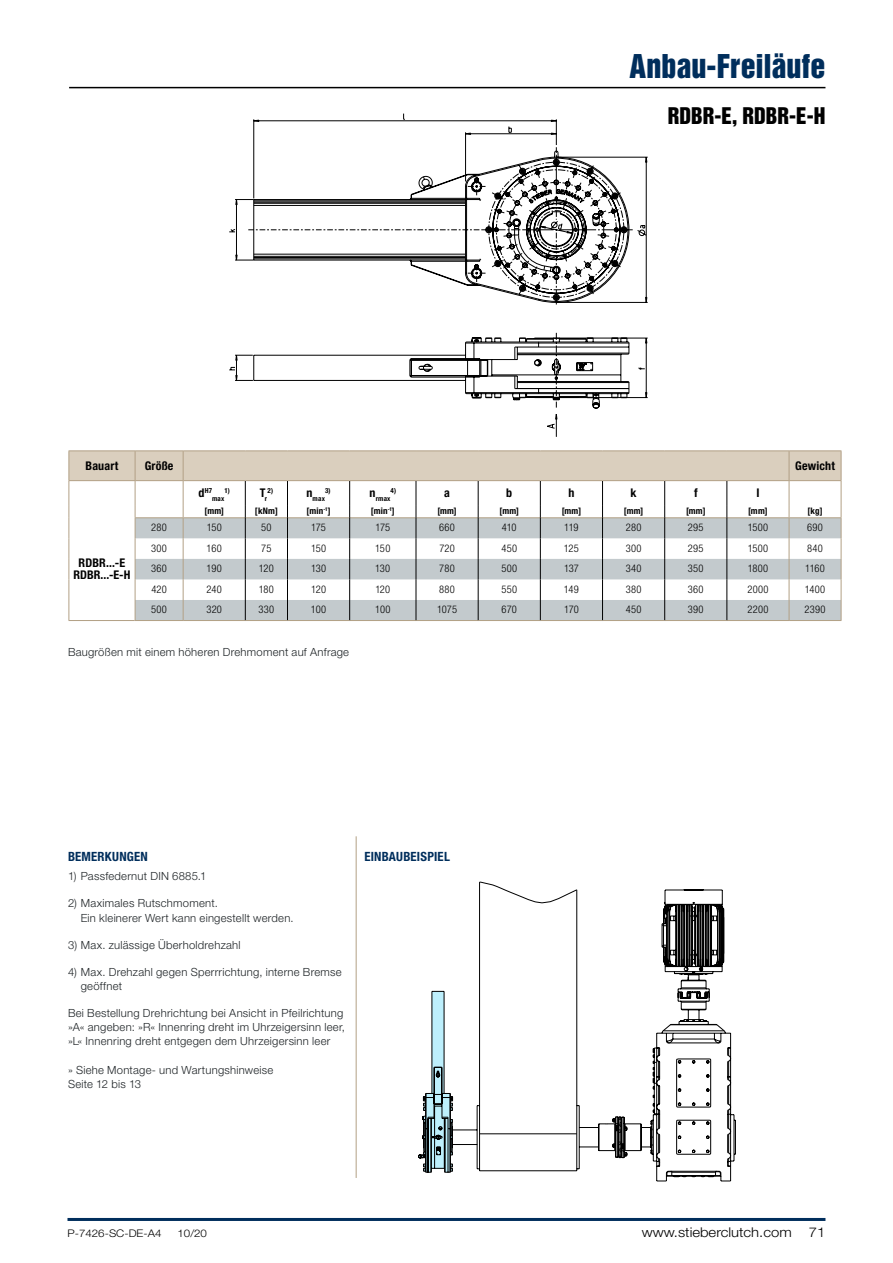
<style>
.page{position:relative;width:893px;height:1263px;background:#fff}
.page>*{position:absolute;margin:0;border:0;box-sizing:border-box;transform-origin:0 0}
.t1{font:30px "Helvetica Inserat LT Std";color:#002e5c}
.t2{font:21px "Helvetica Inserat LT Std";color:#000}
.t3{font:300 13.5px "Helvetica Neue LT Std";color:#000;scale:1.1 1}
.t4{font:700 condensed 12.75px "Helvetica Neue LT Std";letter-spacing:.015em;color:#002e5c}
.t5{font:700 condensed 12px/12px "Helvetica Neue LT Std";letter-spacing:.015em;color:#000;text-align:center}
.t6{font:300 11.25px/14.2px "Helvetica Neue LT Std";letter-spacing:.02em;color:#1f2427}
.t7{font:300 condensed 10.5px "Helvetica Neue LT Std";letter-spacing:.03em;color:#000}
.t8{font:300 10.5px "Helvetica Neue LT Std";color:#000;scale:1.1 1}
.t9{font:700 condensed 9px "Helvetica Neue LT Std";letter-spacing:.025em;color:#000}
.t10{font:700 condensed 7.05px "Helvetica Neue LT Std";letter-spacing:.025em;color:#000}
.s1{font-size:12px}
</style>
<div class="page">
<hr style="left:69px;top:87px;width:756px;height:1px;background:#000">
<svg style="left:355px;top:836px;width:381px;height:346px"></svg>
<svg style="left:229px;top:113px;width:419px;height:324px"></svg>
<svg style="left:423px;top:162px;width:201px;height:257px"></svg>
<hr style="left:68px;top:1218px;width:757px;height:3px;background:#002e5c">
<hr style="left:69px;top:450px;width:66px;height:1px;background:#b2a085">
<hr style="left:416px;top:450px;width:62px;height:1px;background:#b2a085">
<hr style="left:478px;top:450px;width:62px;height:1px;background:#b2a085">
<hr style="left:540px;top:450px;width:62px;height:1px;background:#b2a085">
<hr style="left:602px;top:450px;width:63px;height:1px;background:#b2a085">
<hr style="left:665px;top:450px;width:62px;height:1px;background:#b2a085">
<hr style="left:727px;top:450px;width:62px;height:1px;background:#b2a085">
<hr style="left:135px;top:450px;width:48px;height:1px;background:#b2a085">
<hr style="left:183px;top:450px;width:62px;height:1px;background:#b2a085">
<hr style="left:245px;top:450px;width:42px;height:1px;background:#b2a085">
<hr style="left:287px;top:450px;width:63px;height:1px;background:#b2a085">
<hr style="left:350px;top:450px;width:66px;height:1px;background:#b2a085">
<hr style="left:789px;top:450px;width:52px;height:1px;background:#b2a085">
<hr style="left:69px;top:620px;width:66px;height:1px;background:#b2a085">
<hr style="left:135px;top:620px;width:48px;height:1px;background:#b2a085">
<hr style="left:183px;top:620px;width:62px;height:1px;background:#b2a085">
<hr style="left:245px;top:620px;width:42px;height:1px;background:#b2a085">
<hr style="left:287px;top:620px;width:63px;height:1px;background:#b2a085">
<hr style="left:350px;top:620px;width:66px;height:1px;background:#b2a085">
<hr style="left:416px;top:620px;width:62px;height:1px;background:#b2a085">
<hr style="left:478px;top:620px;width:62px;height:1px;background:#b2a085">
<hr style="left:540px;top:620px;width:62px;height:1px;background:#b2a085">
<hr style="left:602px;top:620px;width:63px;height:1px;background:#b2a085">
<hr style="left:665px;top:620px;width:62px;height:1px;background:#b2a085">
<hr style="left:727px;top:620px;width:62px;height:1px;background:#b2a085">
<hr style="left:789px;top:620px;width:52px;height:1px;background:#b2a085">
<svg style="left:69px;top:451px;width:773px;height:169px"></svg>
<hr style="left:356px;top:836px;width:1px;height:342px;background:#b2a085">
<h1 class="t1" style="left:629px;top:49px;width:198px">Anbau-Freiläufe</h1>
<h2 class="t2" style="left:668px;top:103px;width:159px">RDBR-E, RDBR-E-H</h2>
<p class="t5" style="left:86px;top:460px;width:34px">Bauart</p>
<p class="t5" style="left:145px;top:460px;width:30px">Größe</p>
<p class="t5" style="left:795px;top:460px;width:41px">Gewicht</p>
<p class="t10" style="left:198px;top:486px;width:15px"><span class="s1">d</span>H7</p>
<p class="t10" style="left:212px;top:494px;width:14px">max</p>
<p class="t10" style="left:225px;top:486px;width:7px">1)</p>
<p class="t5" style="left:260px;top:487px;width:9px">T<sub>r</sub></p>
<p class="t10" style="left:268px;top:486px;width:7px">2)</p>
<p class="t10" style="left:306px;top:494px;width:20px"><sup>n</sup>max</p>
<p class="t10" style="left:325px;top:486px;width:7px">3)</p>
<p class="t10" style="left:370px;top:494px;width:22px"><sup>n</sup>rmax</p>
<p class="t10" style="left:391px;top:486px;width:7px">4)</p>
<p class="t5" style="left:444px;top:487px;width:7px">a</p>
<p class="t5" style="left:506px;top:487px;width:7px">b</p>
<p class="t5" style="left:568px;top:487px;width:7px">h</p>
<p class="t5" style="left:631px;top:487px;width:7px">k</p>
<p class="t5" style="left:694px;top:487px;width:5px">f</p>
<p class="t5" style="left:756px;top:487px;width:5px">I</p>
<p class="t5" style="left:74px;top:557px;width:58px">RDBR...-E<br>RDBR...-E-H</p>
<p class="t9" style="left:205px;top:506px;width:21px">[mm]</p>
<p class="t9" style="left:255px;top:506px;width:24px">[kNm]</p>
<p class="t9" style="left:307px;top:506px;width:25px">[min<sup>-1</sup>]</p>
<p class="t9" style="left:371px;top:506px;width:25px">[min<sup>-1</sup>]</p>
<p class="t9" style="left:437px;top:506px;width:21px">[mm]</p>
<p class="t9" style="left:499px;top:506px;width:21px">[mm]</p>
<p class="t9" style="left:562px;top:506px;width:21px">[mm]</p>
<p class="t9" style="left:624px;top:506px;width:21px">[mm]</p>
<p class="t9" style="left:686px;top:506px;width:21px">[mm]</p>
<p class="t9" style="left:748px;top:506px;width:21px">[mm]</p>
<p class="t9" style="left:807px;top:506px;width:17px">[kg]</p>
<p class="t7" style="left:151px;top:522px;width:17px">280</p>
<p class="t7" style="left:207px;top:522px;width:17px">150</p>
<p class="t7" style="left:261px;top:522px;width:12px">50</p>
<p class="t7" style="left:311px;top:522px;width:16px">175</p>
<p class="t7" style="left:375px;top:522px;width:16px">175</p>
<p class="t7" style="left:439px;top:522px;width:17px">660</p>
<p class="t7" style="left:502px;top:522px;width:16px">410</p>
<p class="t7" style="left:564px;top:522px;width:16px">119</p>
<p class="t7" style="left:626px;top:522px;width:17px">280</p>
<p class="t7" style="left:688px;top:522px;width:17px">295</p>
<p class="t7" style="left:748px;top:522px;width:22px">1500</p>
<p class="t7" style="left:807px;top:522px;width:17px">690</p>
<p class="t7" style="left:151px;top:542px;width:17px">300</p>
<p class="t7" style="left:207px;top:542px;width:17px">160</p>
<p class="t7" style="left:261px;top:542px;width:12px">75</p>
<p class="t7" style="left:311px;top:542px;width:17px">150</p>
<p class="t7" style="left:375px;top:542px;width:17px">150</p>
<p class="t7" style="left:439px;top:542px;width:17px">720</p>
<p class="t7" style="left:501px;top:542px;width:17px">450</p>
<p class="t7" style="left:564px;top:542px;width:16px">125</p>
<p class="t7" style="left:626px;top:542px;width:17px">300</p>
<p class="t7" style="left:688px;top:542px;width:17px">295</p>
<p class="t7" style="left:748px;top:542px;width:22px">1500</p>
<p class="t7" style="left:807px;top:542px;width:17px">840</p>
<p class="t7" style="left:151px;top:563px;width:17px">360</p>
<p class="t7" style="left:207px;top:563px;width:17px">190</p>
<p class="t7" style="left:259px;top:563px;width:16px">120</p>
<p class="t7" style="left:311px;top:563px;width:17px">130</p>
<p class="t7" style="left:375px;top:563px;width:17px">130</p>
<p class="t7" style="left:439px;top:563px;width:17px">780</p>
<p class="t7" style="left:501px;top:563px;width:17px">500</p>
<p class="t7" style="left:564px;top:563px;width:16px">137</p>
<p class="t7" style="left:626px;top:563px;width:17px">340</p>
<p class="t7" style="left:688px;top:563px;width:17px">350</p>
<p class="t7" style="left:748px;top:563px;width:22px">1800</p>
<p class="t7" style="left:805px;top:563px;width:21px">1160</p>
<p class="t7" style="left:151px;top:583px;width:17px">420</p>
<p class="t7" style="left:207px;top:583px;width:17px">240</p>
<p class="t7" style="left:259px;top:583px;width:17px">180</p>
<p class="t7" style="left:311px;top:583px;width:16px">120</p>
<p class="t7" style="left:375px;top:583px;width:16px">120</p>
<p class="t7" style="left:439px;top:583px;width:17px">880</p>
<p class="t7" style="left:501px;top:583px;width:17px">550</p>
<p class="t7" style="left:564px;top:583px;width:17px">149</p>
<p class="t7" style="left:626px;top:583px;width:17px">380</p>
<p class="t7" style="left:688px;top:583px;width:17px">360</p>
<p class="t7" style="left:747px;top:583px;width:23px">2000</p>
<p class="t7" style="left:805px;top:583px;width:22px">1400</p>
<p class="t7" style="left:151px;top:604px;width:17px">500</p>
<p class="t7" style="left:206px;top:604px;width:17px">320</p>
<p class="t7" style="left:259px;top:604px;width:17px">330</p>
<p class="t7" style="left:311px;top:604px;width:17px">100</p>
<p class="t7" style="left:375px;top:604px;width:17px">100</p>
<p class="t7" style="left:437px;top:604px;width:22px">1075</p>
<p class="t7" style="left:502px;top:604px;width:17px">670</p>
<p class="t7" style="left:564px;top:604px;width:16px">170</p>
<p class="t7" style="left:626px;top:604px;width:17px">450</p>
<p class="t7" style="left:688px;top:604px;width:17px">390</p>
<p class="t7" style="left:747px;top:604px;width:23px">2200</p>
<p class="t7" style="left:804px;top:604px;width:23px">2390</p>
<p class="t6" style="left:68px;top:645px;width:283px">Baugrößen mit einem höheren Drehmoment auf Anfrage</p>
<p class="t4" style="left:68px;top:849px;width:81px">BEMERKUNGEN</p>
<p class="t4" style="left:364px;top:849px;width:87px">EINBAUBEISPIEL</p>
<p class="t6" style="left:68px;top:869px;width:140px">1) Passfedernut DIN 6885.1</p>
<p class="t6" style="left:81px;top:896px;width:214px;text-indent:-13px">2) Maximales Rutschmoment.<br>Ein kleinerer Wert kann eingestellt werden.</p>
<p class="t6" style="left:68px;top:937px;width:174px">3) Max. zulässige Überholdrehzahl</p>
<p class="t6" style="left:81px;top:964px;width:262px;text-indent:-13px">4) Max. Drehzahl gegen Sperrrichtung, interne Bremse geöffnet</p>
<p class="t6" style="left:68px;top:1005px;width:279px">Bei Bestellung Drehrichtung bei Ansicht in Pfeilrichtung »A« angeben: »R« Innenring dreht im Uhrzeigersinn leer, »L« Innenring dreht entgegen dem Uhrzeigersinn leer</p>
<p class="t6" style="left:68px;top:1062px;width:207px">» Siehe Montage- und Wartungshinweise<br>Seite 12 bis 13</p>
<p class="t8" style="left:68px;top:1226px;width:87px">P-7426-SC-DE-A4</p>
<p class="t8" style="left:177px;top:1226px;width:28px">10/20</p>
<p class="t3" style="left:642px;top:1223px;width:138px">www.stieberclutch.com</p>
<p class="t3" style="left:809px;top:1223px;width:17px">71</p>
</div>
